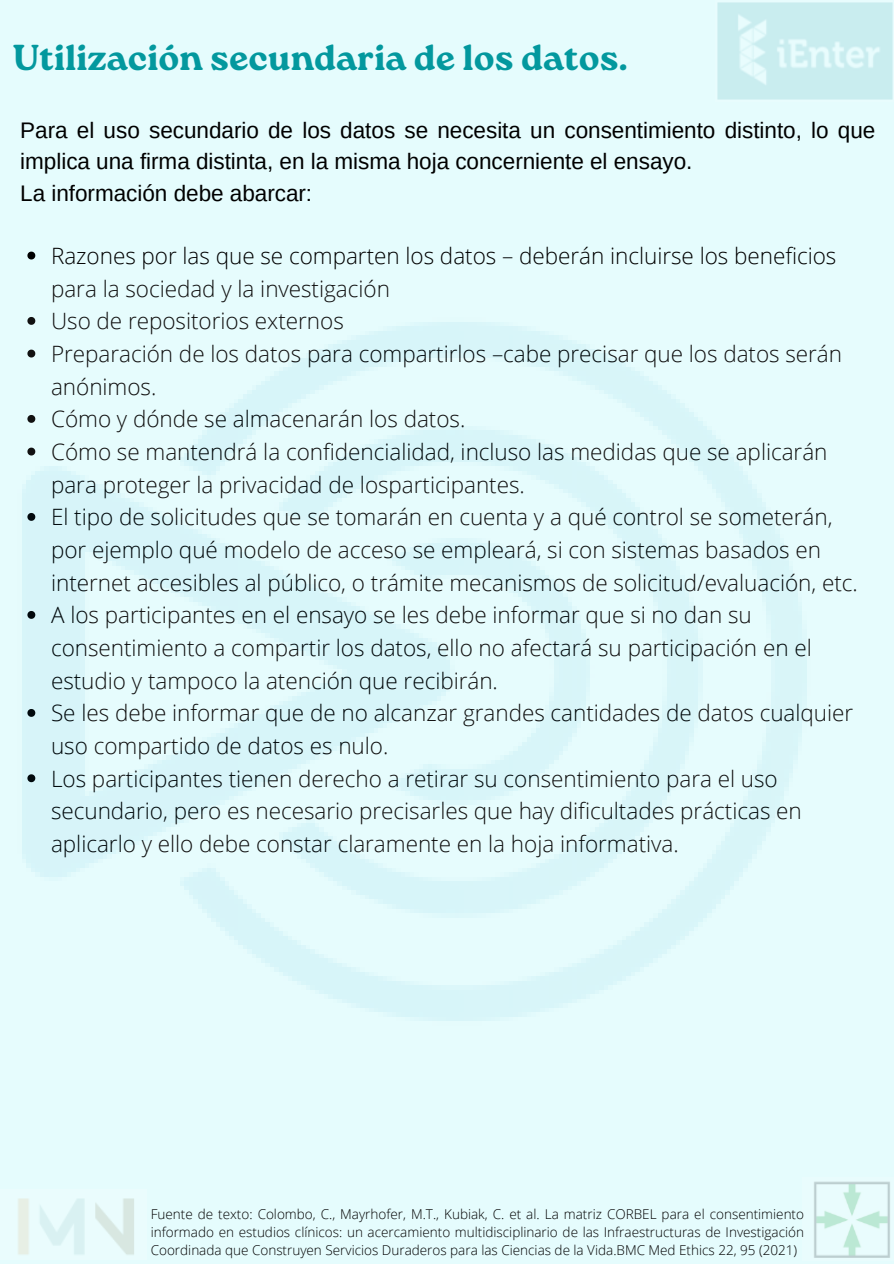
<style>
.page{position:relative;width:894px;height:1264px;background:#fff}
.page>*{position:absolute;margin:0;border:0;box-sizing:border-box;transform-origin:0 0}
.t1{font:36px "Roca One Bl";color:#03989e}
.t2{font:300 22.5px/32.7px "Open Sans";color:#000}
.t3{font:22.5px/31.5px "Arimo";color:#000}
.t4{font:300 13.5px/18px "Open Sans";color:#000;text-align:justify}
</style>
<div class="page">
<div style="left:0;top:0;width:893px;height:1263px;background:#e5fcfd"></div>
<svg style="left:27px;top:251px;width:8px;height:8px"></svg>
<img style="left:717px;top:2px;width:176px;height:98px">
<img style="left:22px;top:317px;width:785px;height:704px">
<img style="left:18px;top:1198px;width:116px;height:57px">
<img style="left:814px;top:1181px;width:76px;height:77px">
<h1 class="t1" style="left:13px;top:36px;width:616px">Utilización secundaria de los datos.</h1>
<p class="t3" style="left:20px;top:114px;width:856px">Para el uso secundario de los datos se necesita un consentimiento distinto, lo que implica una firma distinta, en la misma hoja concerniente el ensayo.<br>La información debe abarcar:</p>
<p class="t2" style="left:51px;top:239px;width:808px">Razones por las que se comparten los datos – deberán incluirse los beneficios para la sociedad y la investigación<br>Uso de repositorios externos<br>Preparación de los datos para compartirlos –cabe precisar que los datos serán anónimos.<br>Cómo y dónde se almacenarán los datos.<br>Cómo se mantendrá la confidencialidad, incluso las medidas que se aplicarán para proteger la privacidad de losparticipantes.<br>El tipo de solicitudes que se tomarán en cuenta y a qué control se someterán, por ejemplo qué modelo de acceso se empleará, si con sistemas basados en internet accesibles al público, o trámite mecanismos de solicitud/evaluación, etc.<br>A los participantes en el ensayo se les debe informar que si no dan su consentimiento a compartir los datos, ello no afectará su participación en el estudio y tampoco la atención que recibirán.<br>Se les debe informar que de no alcanzar grandes cantidades de datos cualquier uso compartido de datos es nulo.<br>Los participantes tienen derecho a retirar su consentimiento para el uso secundario, pero es necesario precisarles que hay dificultades prácticas en aplicarlo y ello debe constar claramente en la hoja informativa.</p>
<p class="t4" style="left:151px;top:1204px;width:654px">Fuente de texto: Colombo, C., Mayrhofer, M.T., Kubiak, C. et al. La matriz CORBEL para el consentimiento informado en estudios clínicos: un acercamiento multidisciplinario de las Infraestructuras de Investigación Coordinada que Construyen Servicios Duraderos para las Ciencias de la Vida.BMC Med Ethics 22, 95 (2021)</p>
</div>
